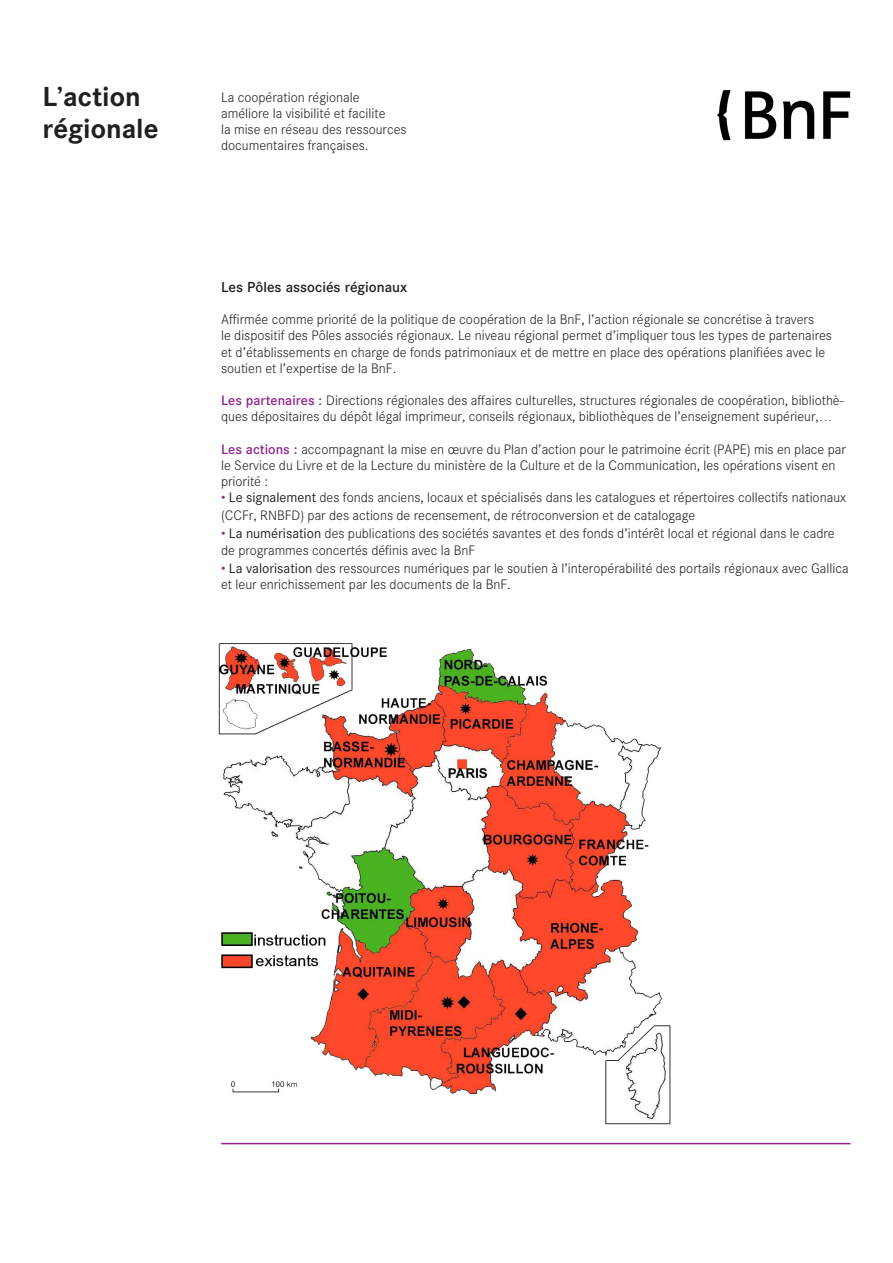
<style>
.page{position:relative;width:893px;height:1263px;background:#fff}
.page>*{position:absolute;margin:0;border:0;box-sizing:border-box;transform-origin:0 0}
.t1{font:700 27px "Corporate SBQ3";color:#231f20}
.t2{font:500 14.25px "Corporate SBQ3";color:#231f20}
.t3{font:300 13.5px/16.2px "Corporate SBQ3";color:#231f20}
.s1{font-weight:500;color:#90268f}
.s2{color:#90268f}
.s3{font-weight:400}
</style>
<div class="page">
<img style="left:717px;top:90px;width:134px;height:51px">
<hr style="left:221px;top:1143px;width:629px;height:1px;background:#90268f">
<img style="left:218px;top:643px;width:452px;height:482px">
<p class="t1" style="left:43px;top:80px;width:100px">L’action</p>
<p class="t1" style="left:43px;top:112px;width:118px">régionale</p>
<p class="t3" style="left:221px;top:89px;width:140px">La coopération régionale</p>
<p class="t3" style="left:221px;top:105px;width:166px">améliore la visibilité et facilite</p>
<p class="t3" style="left:221px;top:121px;width:187px">la mise en réseau des ressources</p>
<p class="t3" style="left:221px;top:137px;width:149px">documentaires françaises.</p>
<p class="t2" style="left:221px;top:278px;width:188px">Les Pôles associés régionaux</p>
<p class="t3" style="left:221px;top:311px;width:594px">Affirmée comme priorité de la politique de coopération de la BnF, l’action régionale se concrétise à travers</p>
<p class="t3" style="left:221px;top:328px;width:612px">le dispositif des Pôles associés régionaux. Le niveau régional permet d’impliquer tous les types de partenaires et d’établissements en charge de fonds patrimoniaux et de mettre en place des opérations planifiées avec le soutien et l’expertise de la BnF.</p>
<p class="t3" style="left:221px;top:392px;width:624px"><span class="s1">Les partenaires :</span> Directions régionales des affaires culturelles, structures régionales de coopération, bibliothè&shy;ques dépositaires du dépôt légal imprimeur, conseils régionaux, bibliothèques de l’enseignement supérieur,…</p>
<p class="t3" style="left:221px;top:441px;width:626px"><span class="s1">Les actions :</span> accompagnant la mise en œuvre du Plan d’action pour le patrimoine écrit (PAPE) mis en place par le Service du Livre et de la Lecture du ministère de la Culture et de la Communication, les opérations visent en priorité :</p>
<p class="t3" style="left:221px;top:490px;width:627px"><span class="s2">•</span> <span class="s3">Le signalement</span> des fonds anciens, locaux et spécialisés dans les catalogues et répertoires collectifs nationaux</p>
<p class="t3" style="left:221px;top:508px;width:476px">(CCFr, RNBFD) par des actions de recensement, de rétroconversion et de catalogage</p>
<p class="t3" style="left:221px;top:526px;width:615px"><span class="s2">•</span> <span class="s3">La numérisation</span> des publications des sociétés savantes et des fonds d’intérêt local et régional dans le cadre</p>
<p class="t3" style="left:221px;top:542px;width:256px">de programmes concertés définis avec la BnF</p>
<p class="t3" style="left:221px;top:560px;width:629px"><span class="s2">•</span> <span class="s3">La valorisation</span> des ressources numériques par le soutien à l’interopérabilité des portails régionaux avec Gallica</p>
<p class="t3" style="left:221px;top:576px;width:291px">et leur enrichissement par les documents de la BnF.</p>
</div>
